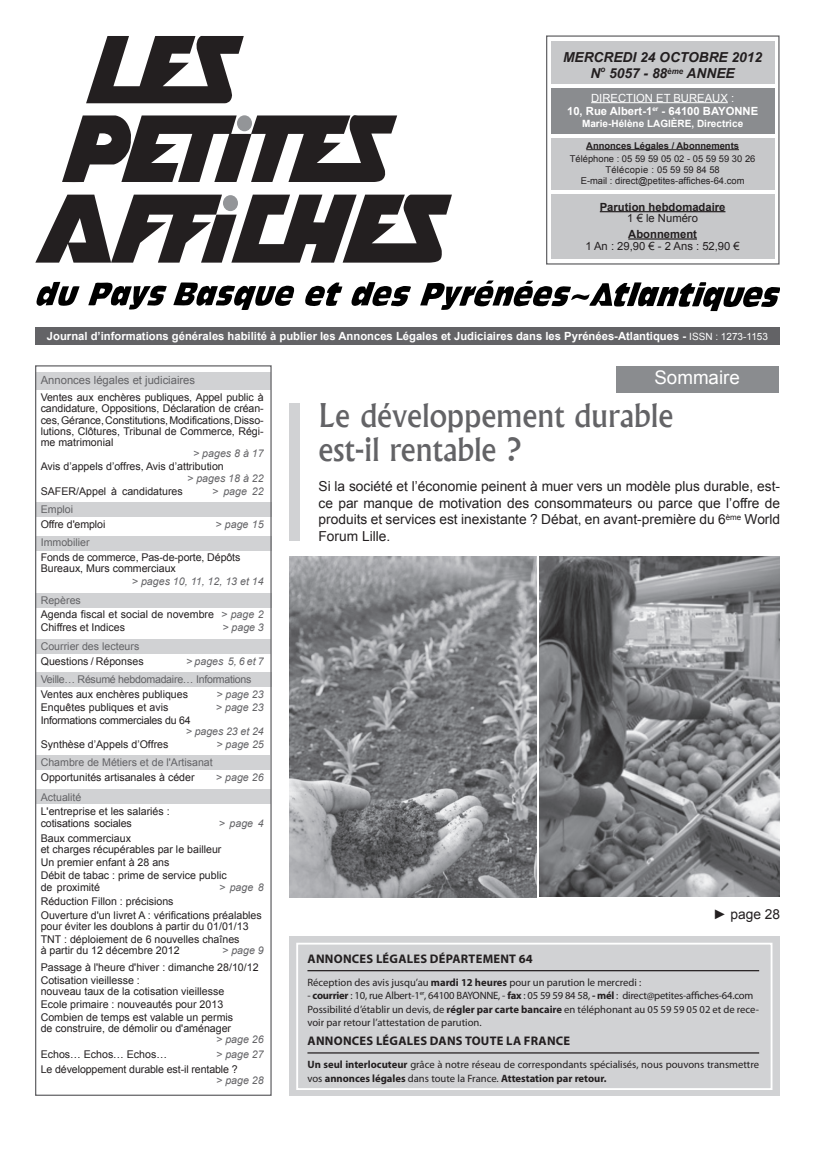
<style>
.page{position:relative;width:815px;height:1152px;background:#fff}
.page>*{position:absolute;margin:0;border:0;box-sizing:border-box;transform-origin:0 0}
.t1{font:500 31.25px/33.8px "Albertus";color:#636366}
.t2{font:18.75px "Arial";color:#fff}
.t3{font:13.75px/16.5px "Arial";color:#231f20;text-align:justify}
.t4{font:italic 700 13.75px/16.5px "Arial";color:#231f20;text-align:center}
.t5{font:700 12.5px "Myriad Pro";letter-spacing:.02em;color:#231f20}
.t6{font:700 11.25px/13.5px "Arial";color:#fff;text-align:center}
.t7{font:11.25px "Arial";color:#231f20}
.t8{font:700 11.25px "Arial";color:#231f20}
.t9{font:11.25px "Arial";color:#636366}
.t10{font:10.62px/11.2px "Arial";color:#231f20}
.t11{font:10.62px/14.4px "Myriad Pro";color:#231f20}
.t12{font:italic 10.62px "Arial";color:#636366}
.t13{font:10.62px "Arial";color:#636366}
.t14{font:10.62px "Arial";letter-spacing:-.025em;color:#636366}
.t15{font:10.62px "Arial";letter-spacing:-.02em;color:#231f20}
.t16{font:700 10px "Arial";color:#fff}
.t17{font:9.38px/11.2px "Arial";color:#231f20;text-align:center}
.t18{font:700 9.38px "Arial";color:#231f20}
.s1{font-weight:400}
.s2{font-weight:400;font-size:10px}
.s3{color:#636366}
.s4{font-style:italic;color:#636366}
.s5{font-weight:700}
</style>
<div class="page">
<svg style="left:351px;top:282px;width:60px;height:25px"></svg>
<svg style="left:420px;top:280px;width:360px;height:31px"></svg>
<svg style="left:88px;top:282px;width:79px;height:28px"></svg>
<svg style="left:37px;top:282px;width:43px;height:24px"></svg>
<svg style="left:173px;top:282px;width:169px;height:28px"></svg>
<svg style="left:35px;top:36px;width:417px;height:227px"></svg>
<div style="left:237px;top:115px;width:15px;height:16px;background:#939598;border-radius:50%"></div>
<div style="left:223px;top:195px;width:15px;height:16px;background:#939598;border-radius:50%"></div>
<div style="left:546px;top:35px;width:234px;height:229px;border:1px solid #636366"></div>
<div style="left:551px;top:88px;width:223px;height:45px;background:#8a8c8f"></div>
<hr style="left:591px;top:102px;width:137px;height:1px;background:#fff">
<div style="left:551px;top:138px;width:223px;height:51px;background:#c7c8ca"></div>
<hr style="left:586px;top:149px;width:153px;height:1px;background:#231f20">
<div style="left:551px;top:41px;width:223px;height:43px;background:#c7c8ca"></div>
<div style="left:551px;top:194px;width:223px;height:65px;background:#c7c8ca"></div>
<hr style="left:600px;top:211px;width:125px;height:1px;background:#231f20">
<hr style="left:628px;top:238px;width:69px;height:2px;background:#231f20">
<div style="left:35px;top:327px;width:745px;height:17px;background:#636366"></div>
<div style="left:36px;top:536px;width:236px;height:14px;background:#d1d2d4"></div>
<div style="left:35px;top:756px;width:235px;height:14px;background:#d1d2d4"></div>
<div style="left:35px;top:672px;width:237px;height:15px;background:#d1d2d4"></div>
<div style="left:36px;top:789px;width:235px;height:14px;background:#d1d2d4"></div>
<div style="left:36px;top:640px;width:235px;height:14px;background:#d1d2d4"></div>
<div style="left:35px;top:594px;width:237px;height:14px;background:#d1d2d4"></div>
<div style="left:36px;top:502px;width:236px;height:14px;background:#d1d2d4"></div>
<div style="left:35px;top:372px;width:235px;height:18px;background:#d1d2d4"></div>
<div style="left:35px;top:365px;width:237px;height:730px;border:1px solid #636366"></div>
<div style="left:616px;top:366px;width:163px;height:26px;background:#8a8c8f"></div>
<div style="left:289px;top:403px;width:11px;height:137px;background:#d1d2d4"></div>
<div style="left:289px;top:936px;width:490px;height:160px;background:#d1d2d4"></div>
<div style="left:296px;top:942px;width:476px;height:148px;border:2px solid #fff"></div>
<hr style="left:307px;top:970px;width:452px;height:1px;background:#231f20">
<hr style="left:307px;top:1052px;width:452px;height:1px;background:#231f20">
<img style="left:289px;top:556px;width:247px;height:341px">
<img style="left:539px;top:556px;width:241px;height:341px">
<p class="t4" style="left:563px;top:49px;width:201px">MERCREDI 24 OCTOBRE 2012<br>N<sup>o</sup> 5057 - 88<sup>ème</sup> ANNEE</p>
<p class="t6" style="left:567px;top:91px;width:193px"><span class="s1">DIRECTION ET BUREAUX :<br></span>10, Rue Albert-1<sup>er</sup> - 64100 BAYONNE</p>
<p class="t16" style="left:582px;top:117px;width:163px">Marie-Hélène LAGIÈRE, Directrice</p>
<p class="t18" style="left:586px;top:139px;width:154px">Annonces Légales / Abonnements</p>
<p class="t17" style="left:570px;top:153px;width:187px">Téléphone : 05 59 59 05 02 - 05 59 59 30 26<br>Télécopie : 05 59 59 84 58<br>E-mail : direct@petites-affiches-64.com</p>
<p class="t8" style="left:600px;top:199px;width:127px">Parution hebdomadaire</p>
<p class="t7" style="left:627px;top:211px;width:72px">1 € le Numéro</p>
<p class="t8" style="left:628px;top:226px;width:70px">Abonnement</p>
<p class="t7" style="left:585px;top:238px;width:156px">1 An : 29,90 € - 2 Ans : 52,90 €</p>
<p class="t6" style="left:47px;top:330px;width:723px">Journal d’informations générales habilité à publier les Annonces Légales et Judiciaires dans les Pyrénées-Atlantiques - <span class="s2">ISSN : 1273-1153</span></p>
<p class="t9" style="left:41px;top:373px;width:156px">Annonces légales et judiciaires</p>
<p class="t10" style="left:41px;top:391px;width:224px;text-align:justify">Ventes aux enchères publiques, Appel public à candidature, Oppositions, Déclaration de créan&shy;ces, Gérance, Constitutions, Modifications, Disso&shy;lutions, Clôtures, Tribunal de Commerce, Régi&shy;me matrimonial</p>
<p class="t12" style="left:193px;top:447px;width:72px">&gt; pages 8 à 17</p>
<p class="t10" style="left:41px;top:461px;width:185px">Avis d’appels d’offres, Avis d’attribution</p>
<p class="t12" style="left:187px;top:471px;width:78px">&gt; pages 18 à 22</p>
<p class="t10" style="left:41px;top:485px;width:144px">SAFER/Appel à candidatures</p>
<p class="t12" style="left:212px;top:484px;width:53px">&gt; page 22</p>
<p class="t13" style="left:41px;top:502px;width:34px">Emploi</p>
<p class="t10" style="left:41px;top:518px;width:66px">Offre d'emploi</p>
<p class="t12" style="left:215px;top:517px;width:50px">&gt; page 15</p>
<p class="t13" style="left:41px;top:535px;width:50px">Immobilier</p>
<p class="t10" style="left:41px;top:551px;width:201px">Fonds de commerce, Pas-de-porte, Dépôts<br>Bureaux, Murs commerciaux</p>
<p class="t12" style="left:132px;top:574px;width:133px">&gt; pages 10, 11, 12, 13 et 14</p>
<p class="t10" style="left:41px;top:592px;width:224px;line-height:14.8px"><span class="s3">Repères<br></span>Agenda fiscal et social de novembre <span class="s4">&gt; page 2</span></p>
<p class="t10" style="left:41px;top:622px;width:86px">Chiffres et Indices</p>
<p class="t12" style="left:223px;top:621px;width:43px">&gt; page 3</p>
<p class="t13" style="left:41px;top:638px;width:100px">Courrier des lecteurs</p>
<p class="t10" style="left:41px;top:655px;width:104px">Questions / Réponses</p>
<p class="t12" style="left:186px;top:654px;width:79px">&gt; pages 5, 6 et 7</p>
<p class="t14" style="left:41px;top:672px;width:212px">Veille… Résumé hebdomadaire… Informations</p>
<p class="t10" style="left:41px;top:688px;width:149px">Ventes aux enchères publiques</p>
<p class="t12" style="left:216px;top:687px;width:49px">&gt; page 23</p>
<p class="t10" style="left:41px;top:701px;width:129px">Enquêtes publiques et avis</p>
<p class="t12" style="left:216px;top:700px;width:49px">&gt; page 23</p>
<p class="t15" style="left:41px;top:712px;width:152px">Informations commerciales du 64</p>
<p class="t12" style="left:186px;top:724px;width:79px">&gt; pages 23 et 24</p>
<p class="t10" style="left:41px;top:738px;width:129px">Synthèse d’Appels d’Offres</p>
<p class="t12" style="left:217px;top:737px;width:49px">&gt; page 25</p>
<p class="t13" style="left:41px;top:755px;width:174px">Chambre de Métiers et de l'Artisanat</p>
<p class="t10" style="left:41px;top:771px;width:155px">Opportunités artisanales à céder</p>
<p class="t12" style="left:216px;top:770px;width:49px">&gt; page 26</p>
<p class="t13" style="left:41px;top:789px;width:42px">Actualité</p>
<p class="t10" style="left:41px;top:805px;width:130px;line-height:12px">L'entreprise et les salariés : cotisations sociales</p>
<h2 class="t2" style="left:654px;top:364px;width:87px">Sommaire</h2>
<h1 class="t1" style="left:319px;top:398px;width:356px">Le développement durable est-il rentable ?</h1>
<p class="t3" style="left:319px;top:478px;width:463px">Si la société et l’économie peinent à muer vers un modèle plus durable, est&shy;ce par manque de motivation des consommateurs ou parce que l’offre de produits et services est inexistante ? Débat, en avant-première du 6<sup>ème</sup> World Forum Lille.</p>
<p class="t12" style="left:219px;top:816px;width:46px">&gt; page 4</p>
<p class="t10" style="left:41px;top:832px;width:182px">Baux commerciaux<br>et charges récupérables par le bailleur</p>
<p class="t10" style="left:41px;top:856px;width:188px;line-height:13px">Un premier enfant à 28 ans<br>Débit de tabac : prime de service public</p>
<p class="t10" style="left:41px;top:881px;width:61px">de proximité</p>
<p class="t12" style="left:219px;top:880px;width:46px">&gt; page 8</p>
<p class="t10" style="left:41px;top:895px;width:223px;line-height:13px">Réduction Fillon : précisions<br>Ouverture d'un livret A : vérifications préalables</p>
<p class="t10" style="left:41px;top:919px;width:209px;line-height:13px">pour éviter les doublons à partir du 01/01/13<br>TNT : déploiement de 6 nouvelles chaînes</p>
<p class="t10" style="left:41px;top:944px;width:140px">à partir du 12 décembre 2012</p>
<p class="t12" style="left:222px;top:943px;width:43px">&gt; page 9</p>
<p class="t10" style="left:41px;top:960px;width:219px;line-height:13px">Passage à l'heure d'hiver : dimanche 28/10/12<br>Cotisation vieillesse :</p>
<p class="t10" style="left:41px;top:984px;width:194px;line-height:13px">nouveau taux de la cotisation vieillesse<br>Ecole primaire : nouveautés pour 2013<br>Combien de temps est valable un permis</p>
<p class="t10" style="left:41px;top:1022px;width:192px">de construire, de démolir ou d'aménager</p>
<p class="t12" style="left:216px;top:1033px;width:49px">&gt; page 26</p>
<p class="t10" style="left:41px;top:1048px;width:128px">Echos… Echos… Echos…</p>
<p class="t12" style="left:216px;top:1047px;width:49px">&gt; page 27</p>
<p class="t10" style="left:41px;top:1063px;width:199px">Le développement durable est-il rentable ?</p>
<p class="t12" style="left:216px;top:1073px;width:49px">&gt; page 28</p>
<p class="t3" style="left:713px;top:906px;width:69px">► page 28</p>
<p class="t5" style="left:308px;top:950px;width:227px">Annonces légales DÉPARTEMENT 64</p>
<p class="t11" style="left:307px;top:975px;width:335px">Réception des avis jusqu’au <span class="s5">mardi 12 heures</span> pour un parution le mercredi :</p>
<p class="t11" style="left:307px;top:987px;width:453px">- <span class="s5">courrier</span> : 10, rue Albert-1<sup>er</sup>, 64100 BAYONNE, - <span class="s5">fax</span> : 05 59 59 84 58, <span class="s5">- mél</span> : direct@petites-affiches-64.com<br>Possibilité d’établir un devis, de <span class="s5">régler par carte bancaire</span> en téléphonant au 05 59 59 05 02 et de rece-</p>
<p class="t11" style="left:307px;top:1014px;width:176px">voir par retour l’attestation de parution.</p>
<p class="t5" style="left:308px;top:1032px;width:248px">Annonces légales DANS TOUTE LA FRANCE</p>
<p class="t11" style="left:307px;top:1058px;width:453px;line-height:13.1px"><span class="s5">Un seul interlocuteur</span> grâce à notre réseau de correspondants spécialisés, nous pouvons transmettre vos <span class="s5">annonces légales</span> dans toute la France. <span class="s5">Attestation par retour.</span></p>
</div>
